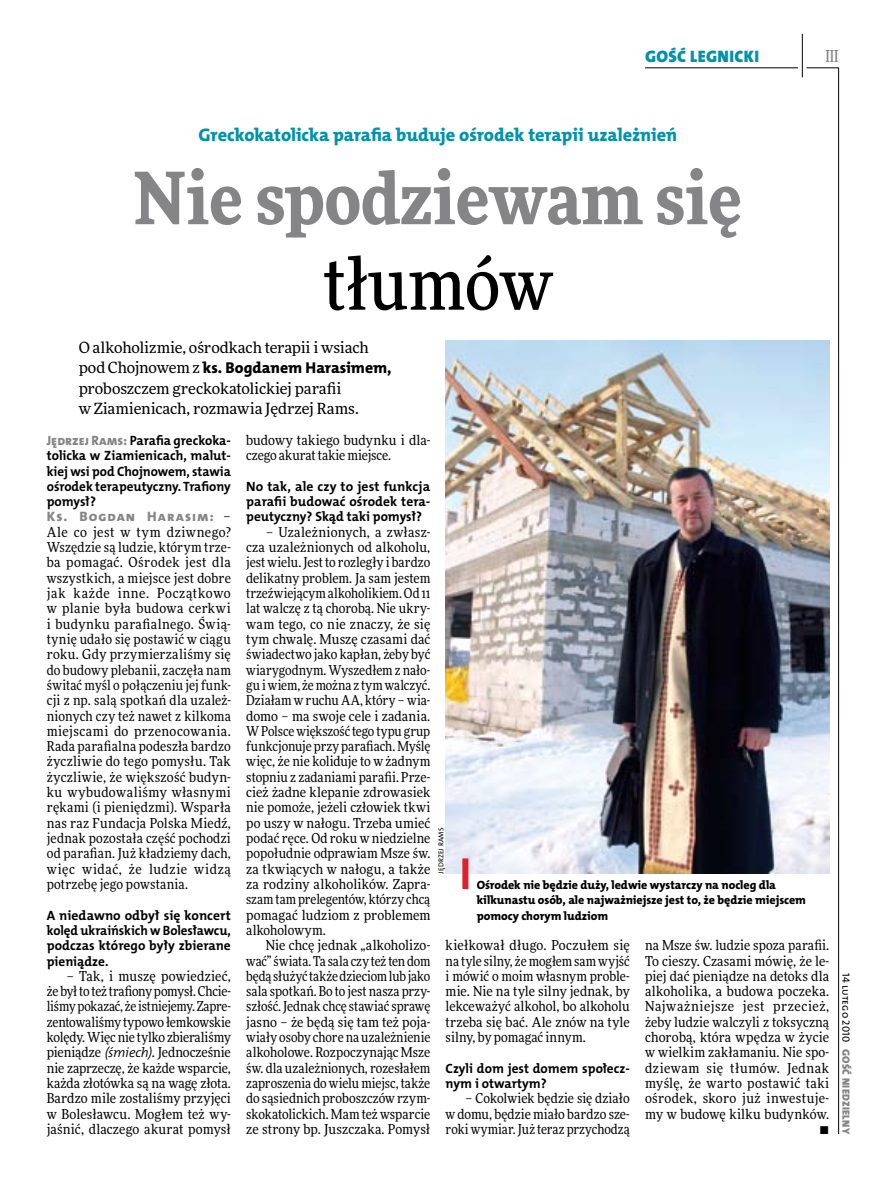
<style>
.page{position:relative;width:893px;height:1191px;background:#fff}
.page>*{position:absolute;margin:0;border:0;box-sizing:border-box;transform-origin:0 0}
.t1{font:900 72px "Freeday Narrow";color:#858486}
.t2{font:500 72px "Freeday Narrow";color:#000}
.t3{font:18.3px "The Mix HP8 Ex Bld";color:#0093aa}
.t4{font:16.65px "The Mix HP9 Blk";letter-spacing:.02em;color:#0093aa}
.t5{font:500 16.5px "Freeday Narrow";color:#858486;scale:.9 1}
.t6{font:15.75px "The Mix HP8 Ex Bld";letter-spacing:.005em;color:#000}
.t7{font:15.45px/20.4px "Freeday News";letter-spacing:-.01em;color:#000}
.t8{font:13.65px/15.3px "Freeday Narrow News";letter-spacing:.01em;color:#000;text-align:justify}
.t9{font:13.65px "The Mix HP8 Ex Bld";letter-spacing:.07em;color:#858486}
.t10{font:13.5px/15.3px "The Mix HP7 Bld";color:#000;text-align:justify}
.t11{font:12px/15.3px "The Mix HP8 Ex Bld";letter-spacing:-.005em;color:#000}
.t12{font:10.5px "The Mix HP9 Blk";letter-spacing:.025em;color:#858486}
.t13{font:10.5px "The Mix HP5 Plain";letter-spacing:.015em;color:#000}
.t14{font:7.2px "The Mix HP5 Plain";letter-spacing:.015em;color:#000}
.s1{font-family:"Freeday News";font-size:15.45px}
.s2{font-family:"The Mix HP8 Ex Bld";color:#858486}
.s3{font-family:"Freeday Narrow News";color:#000}
.s4{font-family:"The Mix HP4 Se Lig IT"}
</style>
<div class="page">
<hr style="left:806px;top:68px;width:33px;height:1px;background:#000">
<hr style="left:645px;top:68px;width:153px;height:1px;background:#000">
<hr style="left:838px;top:68px;width:1px;height:1066px;background:#000">
<hr style="left:802px;top:34px;width:1px;height:43px;background:#000">
<img style="left:446px;top:341px;width:383px;height:532px">
<div style="left:462px;top:858px;width:6px;height:31px;background:#df1f2a"></div>
<p class="t4" style="left:645px;top:46px;width:115px">GOŚĆ LEGN ICKI</p>
<h2 class="t3" style="left:198px;top:123px;width:480px">Greckokatolicka parafia buduje ośrodek terapii uzależnień</h2>
<h1 class="t1" style="left:134px;top:151px;width:609px">Nie spodziewam się</h1>
<h1 class="t2" style="left:323px;top:239px;width:230px">tłumów</h1>
<p class="t7" style="left:79px;top:337px;width:292px">O alkoholizmie, ośrodkach terapii i wsiach</p>
<p class="t6" style="left:79px;top:358px;width:314px"><span class="s1">pod Chojnowem z</span> ks. Bogdanem Harasimem,</p>
<p class="t7" style="left:79px;top:378px;width:282px">proboszczem greckokatolickiej parafii<br>w Ziamienicach, rozmawia Jędrzej Rams.</p>
<p class="t5" style="left:825px;top:46px;width:16px">III</p>
<p class="t10" style="left:47px;top:433px;width:186px"><span class="s2">Jędrzej Rams:</span> Parafia greckoka&shy;tolicka w Ziamienicach, malut&shy;kiej wsi pod Chojnowem, stawia ośrodek terapeutyczny. Trafiony pomysł?</p>
<p class="t9" style="left:47px;top:508px;width:186px">Ks. Bogdan Harasim: <span class="s3">–</span></p>
<p class="t8" style="left:47px;top:524px;width:186px">Ale co jest w tym dziwnego?<br>Wszędzie są ludzie, którym trze&shy;ba pomagać. Ośrodek jest dla wszystkich, a miejsce jest dobre jak każde inne. Początkowo w planie była budowa cerkwi i budynku parafialnego. Świą&shy;tynię udało się postawić w ciągu roku. Gdy przymierzaliśmy się do budowy plebanii, zaczęła nam świtać myśl o połączeniu jej funk&shy;cji z np. salą spotkań dla uzależ&shy;nionych czy też nawet z kilkoma miejscami do przenocowania.<br>Rada parafialna podeszła bardzo życzliwie do tego pomysłu. Tak życzliwie, że większość budyn&shy;ku wybudowaliśmy własnymi rękami (i pieniędzmi). Wsparła nas raz Fundacja Polska Miedź, jednak pozostała część pochodzi od parafian. Już kładziemy dach, więc widać, że ludzie widzą potrzebę jego powstania.</p>
<p class="t10" style="left:47px;top:907px;width:186px">A niedawno odbył się koncert kolęd ukraińskich w Bolesławcu, podczas którego były zbierane pieniądze.</p>
<p class="t8" style="left:47px;top:968px;width:186px;text-indent:20px">– Tak, i muszę powiedzieć, że był to też trafiony pomysł. Chcie&shy;liśmy pokazać, że istniejemy. Zapre&shy;zentowaliśmy typowo łemkowskie kolędy. Więc nie tylko zbieraliśmy pieniądze <span class="s4">(śmiech)</span>. Jednocześnie nie zaprzeczę, że każde wsparcie, każda złotówka są na wagę złota.<br>Bardzo mile zostaliśmy przyjęci w Bolesławcu. Mogłem też wy&shy;jaśnić, dlaczego akurat pomysł</p>
<p class="t8" style="left:246px;top:432px;width:186px">budowy takiego budynku i dla&shy;czego akurat takie miejsce.</p>
<p class="t10" style="left:246px;top:479px;width:186px">No tak, ale czy to jest funkcja parafii budować ośrodek tera&shy;peutyczny? Skąd taki pomysł?</p>
<p class="t8" style="left:246px;top:524px;width:186px;text-indent:20px">– Uzależnionych, a zwłasz&shy;cza uzależnionych od alkoholu, jest wielu. Jest to rozległy i bardzo delikatny problem. Ja sam jestem trzeźwiejącym alkoholikiem. Od 11 lat walczę z tą chorobą. Nie ukry&shy;wam tego, co nie znaczy, że się tym chwalę. Muszę czasami dać świadectwo jako kapłan, żeby być wiarygodnym. Wyszedłem z nało&shy;gu i wiem, żemożna z tym walczyć.<br>Działam w ruchu AA, który – wia&shy;domo – ma swoje cele i zadania.<br>WPolsce większość tego typu grup funkcjonuje przy parafiach. Myślę więc, że nie koliduje to w żadnym stopniu z zadaniami parafii. Prze&shy;cież żadne klepanie zdrowasiek nie pomoże, jeżeli człowiek tkwi po uszy w nałogu. Trzeba umieć podać ręce. Od roku w niedzielne popołudnie odprawiam Msze św. za tkwiących w nałogu, a także za rodziny alkoholików. Zapra&shy;szam tam prelegentów, którzy chcą pomagać ludziom z problemem alkoholowym.</p>
<p class="t8" style="left:246px;top:937px;width:186px;text-indent:20px">Nie chcę jednak „alkoholizo&shy;wać” świata. Ta sala czy też ten dom będą służyć także dzieciom lub jako sala spotkań. Bo to jest nasza przy&shy;szłość. Jednak chcę stawiać sprawę jasno – że będą się tam też poja&shy;wiały osoby chore na uzależnienie alkoholowe. Rozpoczynając Msze św. dla uzależnionych, rozesłałem zaproszenia do wielu miejsc, także do sąsiednich proboszczów rzym&shy;skokatolickich. Mam też wsparcie ze strony bp. Juszczaka. Pomysł</p>
<p class="t8" style="left:446px;top:937px;width:186px">kiełkował długo. Poczułem się na tyle silny, że mogłem sam wyjść i mówić o moim własnym proble&shy;mie. Nie na tyle silny jednak, by lekceważyć alkohol, bo alkoholu trzeba się bać. Ale znów na tyle silny, by pomagać innym.</p>
<p class="t14" style="left:436px;top:873px;width:47px;rotate:-90deg">Jędrzej Rams</p>
<p class="t11" style="left:477px;top:877px;width:330px">Ośrodek nie będzie duży, ledwie wystarczy na nocleg dla kilkunastu osób, ale najważniejsze jest to, że będzie miejscem pomocy chorym ludziom</p>
<p class="t8" style="left:645px;top:937px;width:186px;text-align:right">na Msze św. ludzie spoza parafii.<br>To cieszy. Czasami mówię, że le&shy;piej dać pieniądze na detoks dla alkoholika, a budowa poczeka.<br>Najważniejsze jest przecież, żeby ludzie walczyli z toksyczną chorobą, która wpędza w życie w wielkim zakłamaniu. Nie spo&shy;dziewam się tłumów. Jednak myślę, że warto postawić taki ośrodek, skoro już inwestuje&shy;my w budowę kilku budynków. •</p>
<p class="t10" style="left:446px;top:1060px;width:186px">Czyli dom jest domem społecz&shy;nym i otwartym?</p>
<p class="t8" style="left:446px;top:1090px;width:186px;text-indent:20px">– Cokolwiek będzie się działo w domu, będzie miało bardzo sze&shy;roki wymiar. Już teraz przychodzą</p>
<p class="t13" style="left:853px;top:972px;width:71px;rotate:90deg">14 lutego 2010</p>
<p class="t12" style="left:853px;top:1049px;width:86px;rotate:90deg">GOŚĆ NIEDZIELNY</p>
</div>
